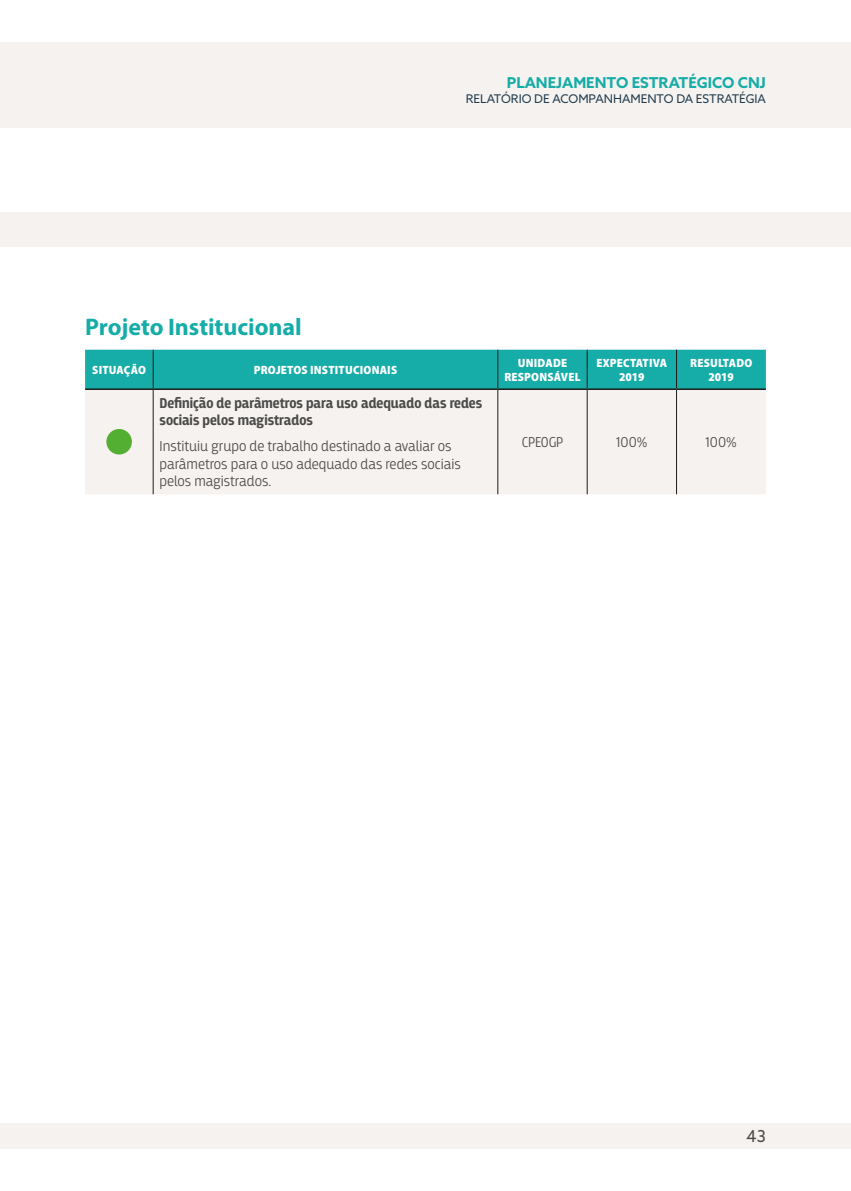
<style>
.page{position:relative;width:851px;height:1191px;background:#fff}
.page>*{position:absolute;margin:0;border:0;box-sizing:border-box;transform-origin:0 0}
.TT3{font:700 24px "Myriad Pro";color:#16aca7}
.t1{font:16.5px "Azo Sans";color:#4b4b4a}
.Corpo{font:300 15px/17.2px "Breakers";color:#4b4b4a}
.Corpo-2{font:700 15px/17.2px "Breakers";color:#4b4b4a}
.t2{font:700 15px "Azo Sans";color:#16aca7}
.Corpo_centralizado{font:300 15px "Breakers";color:#4b4b4a}
.Cabeca{font:900 semi-condensed 12px/13.5px "Myriad Pro";letter-spacing:.02em;color:#fff;text-align:center}
.t3{font:12px "Azo Sans";color:#213c4e}
</style>
<div class="page">
<div style="left:0;top:213px;width:850px;height:34px;background:#f5f2ef"></div>
<div style="left:0;top:43px;width:850px;height:85px;background:#f5f2ef"></div>
<div style="left:0;top:1123px;width:850px;height:25px;background:#f5f2ef"></div>
<div style="left:85px;top:350px;width:680px;height:38px;background:#16aca7"></div>
<div style="left:85px;top:390px;width:680px;height:104px;background:#f5f2ef"></div>
<hr style="left:153px;top:350px;width:1px;height:38px;background:#1d1d1b">
<hr style="left:497px;top:350px;width:1px;height:38px;background:#1d1d1b">
<hr style="left:586px;top:350px;width:1px;height:38px;background:#1d1d1b">
<hr style="left:676px;top:350px;width:1px;height:38px;background:#1d1d1b">
<hr style="left:153px;top:390px;width:1px;height:104px;background:#1d1d1b">
<hr style="left:497px;top:390px;width:1px;height:104px;background:#1d1d1b">
<hr style="left:586px;top:390px;width:1px;height:104px;background:#1d1d1b">
<hr style="left:676px;top:390px;width:1px;height:104px;background:#1d1d1b">
<hr style="left:85px;top:388px;width:68px;height:2px;background:#1d1d1b">
<hr style="left:153px;top:388px;width:344px;height:2px;background:#1d1d1b">
<hr style="left:497px;top:388px;width:90px;height:2px;background:#1d1d1b">
<hr style="left:587px;top:388px;width:89px;height:2px;background:#1d1d1b">
<hr style="left:676px;top:388px;width:89px;height:2px;background:#1d1d1b">
<div style="left:106px;top:429px;width:26px;height:25px;background:#53af32;border-radius:50%"></div>
<p class="t2" style="left:506px;top:72px;width:260px">PLANEJAMENTO ESTRATÉGICO CNJ</p>
<p class="t3" style="left:465px;top:91px;width:301px">RELATÓRIO DE ACOMPANHAMENTO DA ESTRATÉGIA</p>
<p class="TT3" style="left:85px;top:311px;width:218px">Projeto Institucional</p>
<p class="Cabeca" style="left:92px;top:363px;width:55px">SITUAÇÃO</p>
<p class="Cabeca" style="left:254px;top:363px;width:145px">PROJETOS INSTITUCIONAIS</p>
<p class="Cabeca" style="left:504px;top:356px;width:78px">UNIDADE<br>RESPONSÁVEL</p>
<p class="Cabeca" style="left:596px;top:356px;width:72px">EXPECTATIVA<br>2019</p>
<p class="Cabeca" style="left:690px;top:356px;width:64px">RESULTADO<br>2019</p>
<p class="Corpo-2" style="left:159px;top:395px;width:324px">Definição de parâmetros para uso adequado das redes sociais pelos magistrados</p>
<p class="Corpo" style="left:159px;top:438px;width:302px">Instituiu grupo de trabalho destinado a avaliar os parâmetros para o uso adequado das redes sociais pelos magistrados.</p>
<p class="Corpo_centralizado" style="left:521px;top:433px;width:43px">CPEOGP</p>
<p class="Corpo_centralizado" style="left:616px;top:433px;width:33px">100%</p>
<p class="Corpo_centralizado" style="left:705px;top:433px;width:33px">100%</p>
<p class="t1" style="left:746px;top:1125px;width:21px">43</p>
</div>
